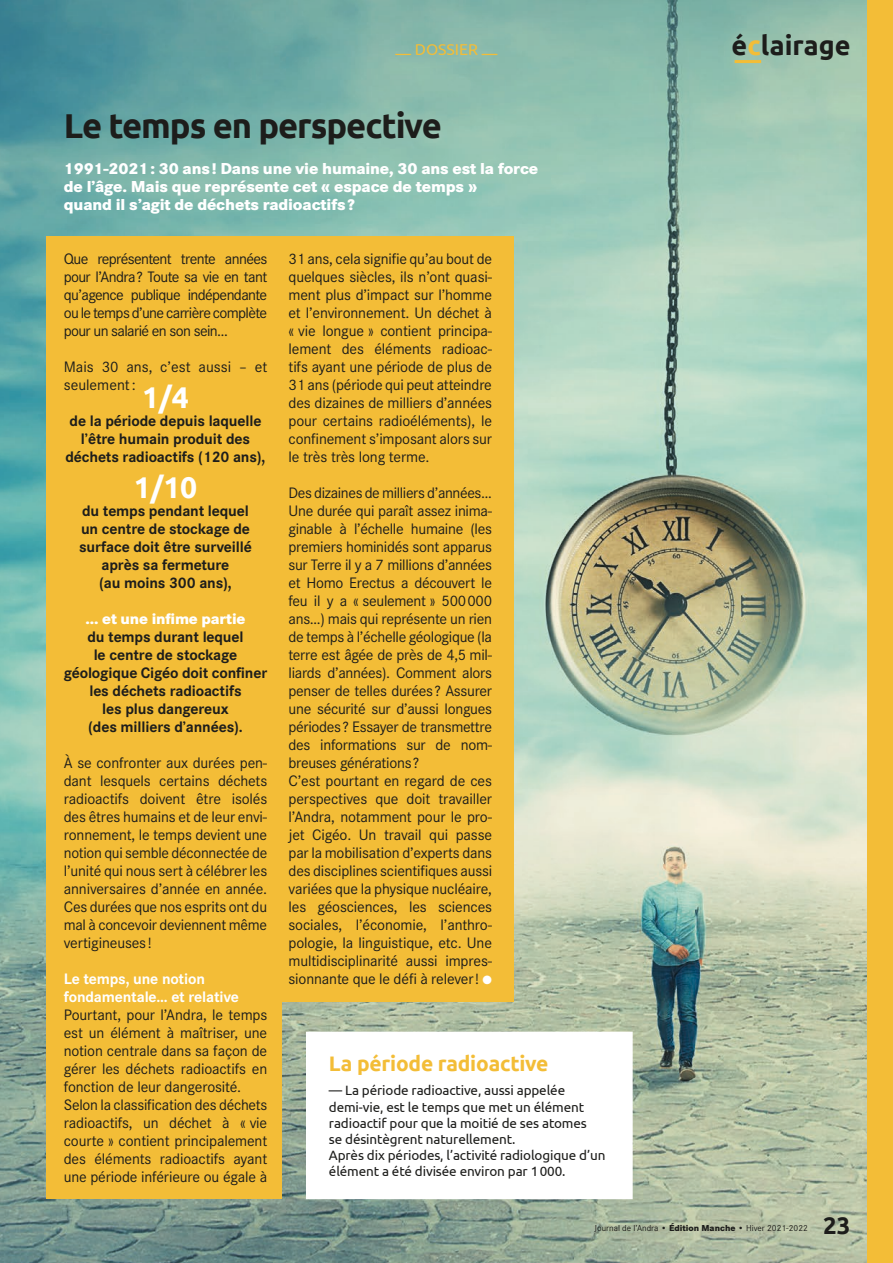
<style>
.page{position:relative;width:893px;height:1263px;background:#fff}
.page>*{position:absolute;margin:0;border:0;box-sizing:border-box;transform-origin:0 0}
.t1{font:700 34.5px "Ubuntu";letter-spacing:-.03em;color:#1d1d1b}
.t2{font:700 30px "Ubuntu";color:#fff}
.t3{font:700 27px "Ubuntu";color:#1d1d1b}
.t4{font:700 24px "Ubuntu";color:#1d1d1b}
.t5{font:700 21px "Ubuntu";letter-spacing:-.01em;color:#f3bd37}
.t6{font:800 16.5px/18px "Corporate S";letter-spacing:-.01em;color:#fff}
.t7{font:15.75px/18px "Corporate S";letter-spacing:-.01em;color:#1d1d1b;text-align:justify}
.t8{font:700 15.75px/18px "Corporate S";letter-spacing:-.01em;color:#1d1d1b;text-align:center}
.t9{font:700 15.75px/18px "Corporate S";letter-spacing:-.01em;color:#fff}
.t10{font:800 15.75px "Corporate S";letter-spacing:-.01em;color:#fff}
.t11{font:15.75px "Ubuntu";color:#f3bd37}
.t12{font:13.5px/16.2px "Ubuntu";letter-spacing:-.01em;color:#1d1d1b}
.t13{font:9px "Corporate S";color:#1d1d1b}
.s1{color:#f3bd37}
.s2{color:#fff}
.s3{font-weight:800}
</style>
<div class="page">
<img style="left:0;top:0;width:867px;height:1263px">
<hr style="left:735px;top:60px;width:26px;height:3px;background:#f3bd37">
<div style="left:867px;top:0;width:26px;height:1263px;background:#f3bd37"></div>
<div style="left:47px;top:236px;width:235px;height:963px;background:#f3bd37"></div>
<div style="left:278px;top:236px;width:235px;height:766px;background:#f3bd37"></div>
<div style="left:307px;top:1032px;width:325px;height:166px;background:#fff"></div>
<p class="t11" style="left:396px;top:40px;width:103px">— DOSSIER —</p>
<h3 class="t3" style="left:732px;top:29px;width:120px">é<span class="s1">c</span>lairage</h3>
<h1 class="t1" style="left:64px;top:105px;width:380px">Le temps en perspective</h1>
<p class="t6" style="left:64px;top:159px;width:476px">1991-2021 : 30 ans ! Dans une vie humaine, 30 ans est la force de l’âge. Mais que représente cet « espace de temps »<br>quand il s’agit de déchets radioactifs ?</p>
<p class="t7" style="left:289px;top:249px;width:205px">31 ans, cela signifie qu’au bout de quelques siècles, ils n’ont quasi&shy;ment plus d’impact sur l’homme et l’environnement. Un déchet à « vie longue » contient principa&shy;lement des éléments radioac&shy;tifs ayant une période de plus de 31 ans (période qui peut atteindre des dizaines de milliers d’années pour certains radioéléments), le confinement s’imposant alors sur le très très long terme.</p>
<p class="t7" style="left:289px;top:483px;width:205px;text-align:left">Des dizaines de milliers d’années…<br>Une durée qui paraît assez inima&shy;ginable à l’échelle humaine (les premiers hominidés sont apparus sur Terre il y a 7 millions d’années et Homo Erectus a découvert le feu il y a « seulement » 500 000 ans…) mais qui représente un rien de temps à l’échelle géologique (la terre est âgée de près de 4,5 mil&shy;liards d’années). Comment alors penser de telles durées ? Assurer une sécurité sur d’aussi longues périodes ? Essayer de transmettre des informations sur de nom&shy;breuses générations ?<br>C’est pourtant en regard de ces perspectives que doit travailler l’Andra, notamment pour le pro&shy;jet Cigéo. Un travail qui passe par la mobilisation d’experts dans des disciplines scientifiques aussi variées que la physique nucléaire, les géosciences, les sciences sociales, l’économie, l’anthro&shy;pologie, la linguistique, etc. Une multidisciplinarité aussi impres&shy;sionnante que le défi à relever ! <span class="s2">●</span></p>
<p class="t7" style="left:64px;top:249px;width:205px">Que représentent trente années pour l’Andra ? Toute sa vie en tant qu’agence publique indépendante ou le temps d’une carrière complète pour un salarié en son sein…</p>
<p class="t7" style="left:64px;top:357px;width:205px">Mais 30 ans, c’est aussi – et seulement :</p>
<h2 class="t2" style="left:142px;top:379px;width:48px">1/4</h2>
<p class="t8" style="left:65px;top:411px;width:202px">de la période depuis laquelle l’être humain produit des déchets radioactifs (120 ans),</p>
<h2 class="t2" style="left:134px;top:469px;width:65px">1/10</h2>
<p class="t8" style="left:79px;top:501px;width:174px">du temps pendant lequel un centre de stockage de surface doit être surveillé après sa fermeture<br>(au moins 300 ans),</p>
<p class="t10" style="left:85px;top:608px;width:162px">... et une infime partie</p>
<p class="t8" style="left:64px;top:627px;width:205px">du temps durant lequel<br>le centre de stockage géologique Cigéo doit confiner les déchets radioactifs<br>les plus dangereux<br>(des milliers d’années).</p>
<p class="t7" style="left:64px;top:753px;width:205px">À se confronter aux durées pen&shy;dant lesquels certains déchets radioactifs doivent être isolés des êtres humains et de leur envi&shy;ronnement, le temps devient une notion qui semble déconnectée de l’unité qui nous sert à célébrer les anniversaires d’année en année.<br>Ces durées que nos esprits ont du mal à concevoir deviennent même vertigineuses !</p>
<p class="t9" style="left:64px;top:969px;width:177px">Le temps, une notion fondamentale… et relative</p>
<p class="t7" style="left:64px;top:1005px;width:205px;text-align:left">Pourtant, pour l’Andra, le temps est un élément à maîtriser, une notion centrale dans sa façon de gérer les déchets radioactifs en fonction de leur dangerosité.<br>Selon la classification des déchets radioactifs, un déchet à « vie courte » contient principalement des éléments radioactifs ayant une période inférieure ou égale à</p>
<h3 class="t5" style="left:329px;top:1050px;width:221px">La période radioactive</h3>
<p class="t12" style="left:329px;top:1082px;width:278px">— La période radioactive, aussi appelée demi-vie, est le temps que met un élément radioactif pour que la moitié de ses atomes<br>se désintègrent naturellement.<br>Après dix périodes, l’activité radiologique d’un élément a été divisée environ par 1 000.</p>
<p class="t13" style="left:595px;top:1222px;width:215px">Journal de l’Andra <span class="s3">• Édition Manche •</span> Hiver 2021-2022</p>
<h3 class="t4" style="left:823px;top:1210px;width:29px">23</h3>
</div>
